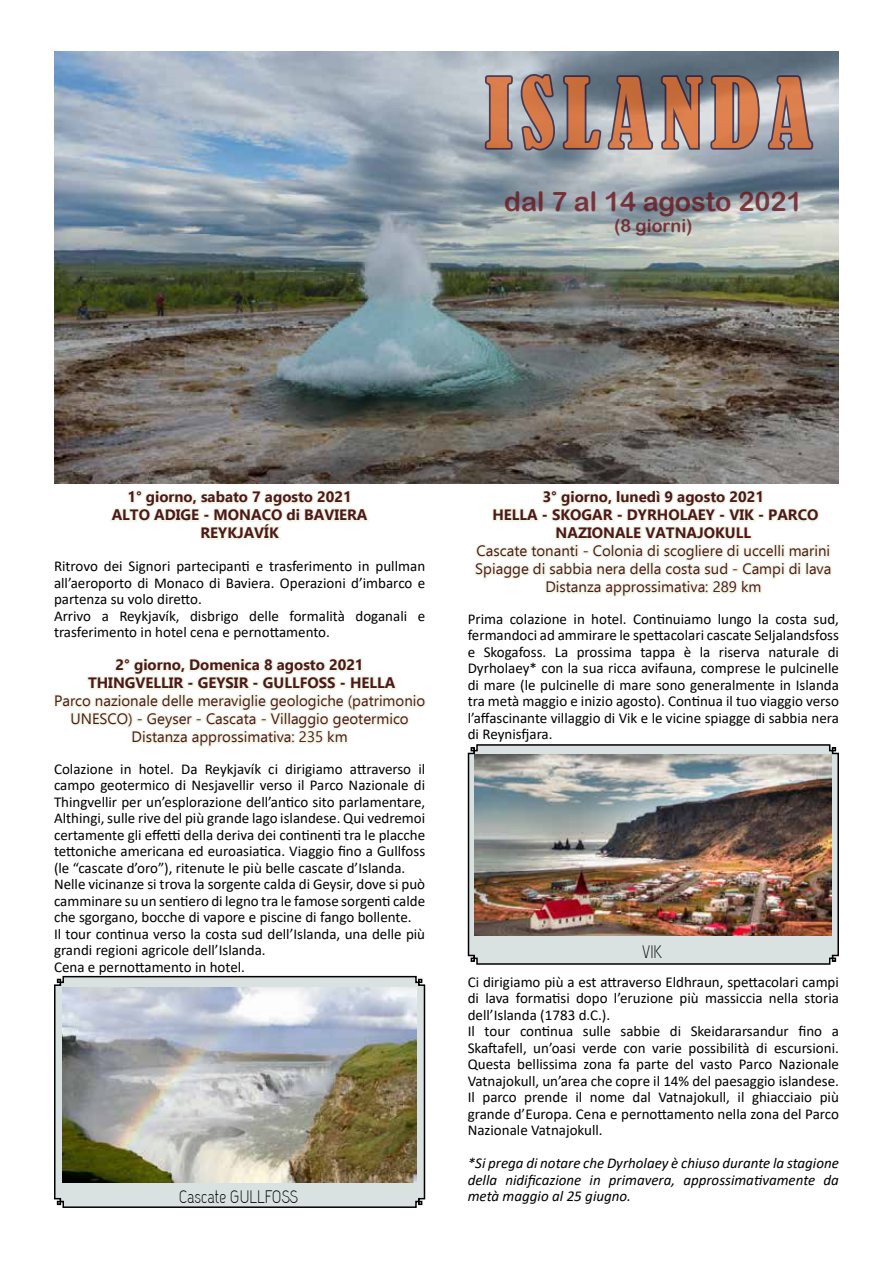
<style>
.page{position:relative;width:893px;height:1263px;background:#fff}
.page>*{position:absolute;margin:0;border:0;box-sizing:border-box;transform-origin:0 0}
.t1{font:condensed 90px "Bernard";letter-spacing:.1em;color:#e06a29}
.t2{font:27px "Arial Rounded MT Bold";color:#6a131b}
.t3{font:18px "Capsuula";color:#000}
.t4{font:18px "Arial Rounded MT Bold";color:#6a131b}
.t5{font:15px/16.5px "Calibri";color:#000}
.t6{font:15px/18px "Ebrima";color:#4d181c;text-align:center}
.t7{font:700 15px/18px "Ebrima";color:#4d181c;text-align:center}
.t8{font:italic 15px/16.5px "Calibri";color:#000;text-align:justify}
</style>
<div class="page">
<img style="left:54px;top:52px;width:785px;height:432px">
<svg style="left:475px;top:489px;width:357px;height:108px"></svg>
<img style="left:467px;top:744px;width:372px;height:221px">
<svg style="left:107px;top:479px;width:265px;height:61px"></svg>
<svg style="left:54px;top:658px;width:372px;height:89px"></svg>
<img style="left:54px;top:975px;width:372px;height:233px">
<svg style="left:482px;top:68px;width:334px;height:86px;background:#888d9b"></svg>
<h1 class="t1" style="left:485px;top:61px;width:328px">ISLANDA</h1>
<h2 class="t2" style="left:504px;top:185px;width:300px">dal 7 al 14 agosto 2021</h2>
<p class="t4" style="left:614px;top:215px;width:80px">(8 giorni)</p>
<p class="t7" style="left:112px;top:487px;width:257px">1° giorno, sabato 7 agosto 2021<br>ALTO ADIGE - MONACO di BAVIERA<br>REYKJAVÍK</p>
<p class="t5" style="left:54px;top:558px;width:373px">Ritrovo dei Signori partecipanti e trasferimento in pullman all’aeroporto di Monaco di Baviera. Operazioni d’imbarco e partenza su volo diretto.<br>Arrivo a Reykjavík, disbrigo delle formalità doganali e trasferimento in hotel cena e pernottamento.</p>
<p class="t7" style="left:88px;top:655px;width:309px">2° giorno, Domenica 8 agosto 2021<br>THINGVELLIR - GEYSIR - GULLFOSS - HELLA</p>
<p class="t6" style="left:54px;top:691px;width:373px">Parco nazionale delle meraviglie geologiche (patrimonio<br>UNESCO) - Geyser - Cascata - Villaggio geotermico<br>Distanza approssimativa: 235 km</p>
<p class="t5" style="left:54px;top:760px;width:373px">Colazione in hotel. Da Reykjavík ci dirigiamo attraverso il campo geotermico di Nesjavellir verso il Parco Nazionale di Thingvellir per un’esplorazione dell’antico sito parlamentare, Althingi, sulle rive del più grande lago islandese. Qui vedremoi certamente gli effetti della deriva dei continenti tra le placche tettoniche americana ed euroasiatica. Viaggio fino a Gullfoss (le “cascate d’oro”), ritenute le più belle cascate d’Islanda.<br>Nelle vicinanze si trova la sorgente calda di Geysir, dove si può camminare su un sentiero di legno tra le famose sorgenti calde che sgorgano, bocche di vapore e piscine di fango bollente.<br>Il tour continua verso la costa sud dell’Islanda, una delle più grandi regioni agricole dell’Islanda.<br>Cena e pernottamento in hotel.</p>
<p class="t3" style="left:179px;top:1186px;width:121px">Cascate GULLFOSS</p>
<p class="t7" style="left:492px;top:487px;width:328px">3° giorno, lunedì 9 agosto 2021<br>HELLA - SKOGAR - DYRHOLAEY - VIK - PARCO<br>NAZIONALE VATNAJOKULL</p>
<p class="t6" style="left:475px;top:541px;width:358px">Cascate tonanti - Colonia di scogliere di uccelli marini<br>Spiagge di sabbia nera della costa sud - Campi di lava<br>Distanza approssimativa: 289 km</p>
<p class="t5" style="left:468px;top:610px;width:373px;text-align:justify">Prima colazione in hotel. Continuiamo lungo la costa sud, fermandoci ad ammirare le spettacolari cascate Seljalandsfoss e Skogafoss. La prossima tappa è la riserva naturale di Dyrholaey* con la sua ricca avifauna, comprese le pulcinelle di mare (le pulcinelle di mare sono generalmente in Islanda tra metà maggio e inizio agosto). Continua il tuo viaggio verso l’affascinante villaggio di Vik e le vicine spiagge di sabbia nera di Reynisfjara.</p>
<p class="t3" style="left:642px;top:941px;width:22px">VIK</p>
<p class="t5" style="left:468px;top:973px;width:373px">Ci dirigiamo più a est attraverso Eldhraun, spettacolari campi di lava formatisi dopo l’eruzione più massiccia nella storia dell’Islanda (1783 d.C.).<br>Il tour continua sulle sabbie di Skeidararsandur fino a Skaftafell, un’oasi verde con varie possibilità di escursioni.<br>Questa bellissima zona fa parte del vasto Parco Nazionale Vatnajokull, un’area che copre il 14% del paesaggio islandese.<br>Il parco prende il nome dal Vatnajokull, il ghiacciaio più grande d’Europa. Cena e pernottamento nella zona del Parco Nazionale Vatnajokull.</p>
<p class="t8" style="left:468px;top:1154px;width:373px">*Si prega di notare che Dyrholaey è chiuso durante la stagione della nidificazione in primavera, approssimativamente da metà maggio al 25 giugno.</p>
</div>
